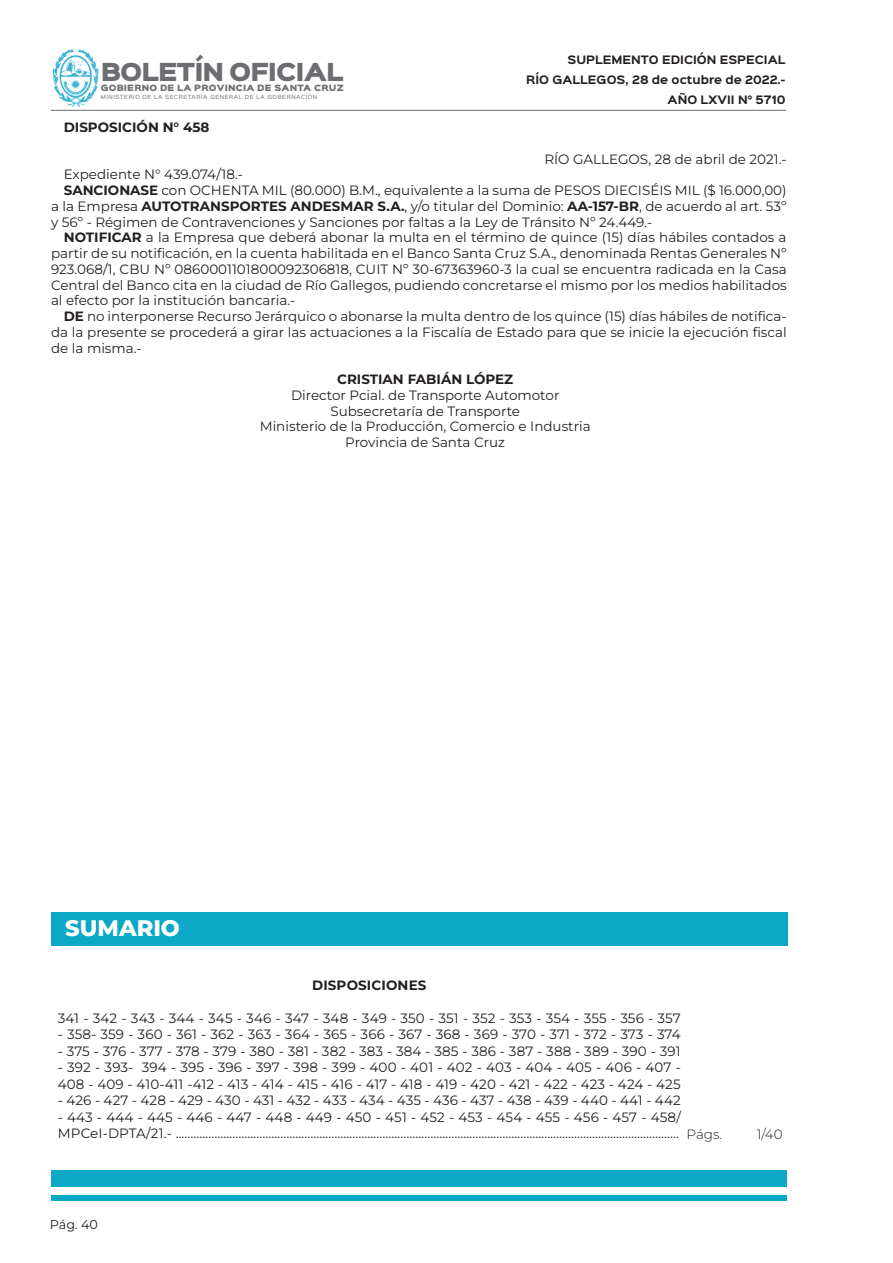
<style>
.page{position:relative;width:893px;height:1263px;background:#fff}
.page>*{position:absolute;margin:0;border:0;box-sizing:border-box;transform-origin:0 0}
.t1{font:800 22.5px "Montserrat";color:#fff}
.t2{font:22.35px "Sinkin Sans 900 X Black";letter-spacing:-.04em;color:#6c6d70}
.t3{font:13.5px/15.8px "Montserrat";color:#231f20;text-align:justify}
.t4{font:700 13.5px "Montserrat";color:#231f20}
.t5{font:300 13.5px "Montserrat";color:#231f20}
.t6{font:12.75px "Montserrat";color:#231f20}
.t7{font:700 10.5px/20px "Sinkin Sans 700";color:#231f20;text-align:right}
.t8{font:7.8px "Sinkin Sans 900 X Black";letter-spacing:.02em;color:#6c6d70}
.t9{font:5.1px "Sinkin Sans 400";letter-spacing:.12em;color:#6c6d70}
.s1{font-weight:700}
</style>
<div class="page">
<img style="left:52px;top:49px;width:46px;height:57px">
<hr style="left:51px;top:110px;width:735px;height:1px;background:#6c6d70">
<div style="left:51px;top:1170px;width:736px;height:16px;background:#0ba9c7"></div>
<div style="left:51px;top:1195px;width:736px;height:5px;background:#0ba9c7"></div>
<div style="left:51px;top:913px;width:737px;height:33px;background:#0ba9c7"></div>
<h2 class="t2" style="left:101px;top:61px;width:244px">BOLETÍN OFICIAL</h2>
<p class="t8" style="left:101px;top:84px;width:245px">GOBIERNO DE LA PROVINCIA DE SANTA CRUZ</p>
<p class="t9" style="left:101px;top:93px;width:218px">MINISTERIO DE LA SECRETARÍA GENERAL DE LA GOBERNACIÓN</p>
<p class="t4" style="left:64px;top:118px;width:147px">DISPOSICIÓN N° 458</p>
<p class="t7" style="left:526px;top:50px;width:261px">SUPLEMENTO EDICIÓN ESPECIAL<br>RÍO GALLEGOS, 28 de octubre de 2022.-<br>AÑO LXVII N° 5710</p>
<p class="t3" style="left:544px;top:151px;width:244px">RÍO GALLEGOS, 28 de abril de 2021.-</p>
<p class="t3" style="left:64px;top:166px;width:181px">Expediente N° 439.074/18.-</p>
<p class="t3" style="left:51px;top:182px;width:737px;text-indent:13px"><span class="s1">SANCIONASE</span> con OCHENTA MIL (80.000) B.M., equivalente a la suma de PESOS DIECISÉIS MIL ($ 16.000,00) a la Empresa <span class="s1">AUTOTRANSPORTES ANDESMAR S.A.</span>, y/o titular del Dominio: <span class="s1">AA-157-BR</span>, de acuerdo al art. 53º y 56º - Régimen de Contravenciones y Sanciones por faltas a la Ley de Tránsito Nº 24.449.-</p>
<p class="t3" style="left:51px;top:229px;width:737px;text-indent:13px"><span class="s1">NOTIFICAR</span> a la Empresa que deberá abonar la multa en el término de quince (15) días hábiles contados a partir de su notificación, en la cuenta habilitada en el Banco Santa Cruz S.A., denominada Rentas Generales Nº 923.068/1, CBU Nº 0860001101800092306818, CUIT Nº 30-67363960-3 la cual se encuentra radicada en la Casa Central del Banco cita en la ciudad de Río Gallegos, pudiendo concretarse el mismo por los medios habilitados al efecto por la institución bancaria.-</p>
<p class="t3" style="left:51px;top:308px;width:737px;text-indent:13px"><span class="s1">DE</span> no interponerse Recurso Jerárquico o abonarse la multa dentro de los quince (15) días hábiles de notifica&shy;da la presente se procederá a girar las actuaciones a la Fiscalía de Estado para que se inicie la ejecución fiscal de la misma.-</p>
<p class="t4" style="left:337px;top:370px;width:178px">CRISTIAN FABIÁN LÓPEZ</p>
<p class="t3" style="left:291px;top:387px;width:270px">Director Pcial. de Transporte Automotor</p>
<p class="t3" style="left:330px;top:403px;width:191px">Subsecretaría de Transporte</p>
<p class="t3" style="left:260px;top:418px;width:332px">Ministerio de la Producción, Comercio e Industria</p>
<p class="t3" style="left:345px;top:434px;width:161px">Provincia de Santa Cruz</p>
<p class="t1" style="left:65px;top:913px;width:116px">SUMARIO</p>
<p class="t4" style="left:312px;top:975px;width:116px">DISPOSICIONES</p>
<p class="t3" style="left:58px;top:1010px;width:624px">341 - 342 - 343 - 344 - 345 - 346 - 347 - 348 - 349 - 350 - 351 - 352 - 353 - 354 - 355 - 356 - 357</p>
<p class="t3" style="left:58px;top:1026px;width:624px">- 358- 359 - 360 - 361 - 362 - 363 - 364 - 365 - 366 - 367 - 368 - 369 - 370 - 371 - 372 - 373 - 374</p>
<p class="t3" style="left:58px;top:1043px;width:624px">- 375 - 376 - 377 - 378 - 379 - 380 - 381 - 382 - 383 - 384 - 385 - 386 - 387 - 388 - 389 - 390 - 391</p>
<p class="t3" style="left:58px;top:1059px;width:624px;line-height:16.5px">- 392 - 393- 394 - 395 - 396 - 397 - 398 - 399 - 400 - 401 - 402 - 403 - 404 - 405 - 406 - 407 -<br>408 - 409 - 410-411 -412 - 413 - 414 - 415 - 416 - 417 - 418 - 419 - 420 - 421 - 422 - 423 - 424 - 425</p>
<p class="t3" style="left:58px;top:1092px;width:624px">- 426 - 427 - 428 - 429 - 430 - 431 - 432 - 433 - 434 - 435 - 436 - 437 - 438 - 439 - 440 - 441 - 442</p>
<p class="t3" style="left:58px;top:1108px;width:624px;line-height:16.5px">- 443 - 444 - 445 - 446 - 447 - 448 - 449 - 450 - 451 - 452 - 453 - 454 - 455 - 456 - 457 - 458/<br>MPCeI-DPTA/21.- ........................................................................................................................................................................</p>
<p class="t5" style="left:687px;top:1125px;width:37px">Págs.</p>
<p class="t5" style="left:757px;top:1125px;width:27px">1/40</p>
<p class="t6" style="left:50px;top:1215px;width:50px">Pág. 40</p>
</div>
